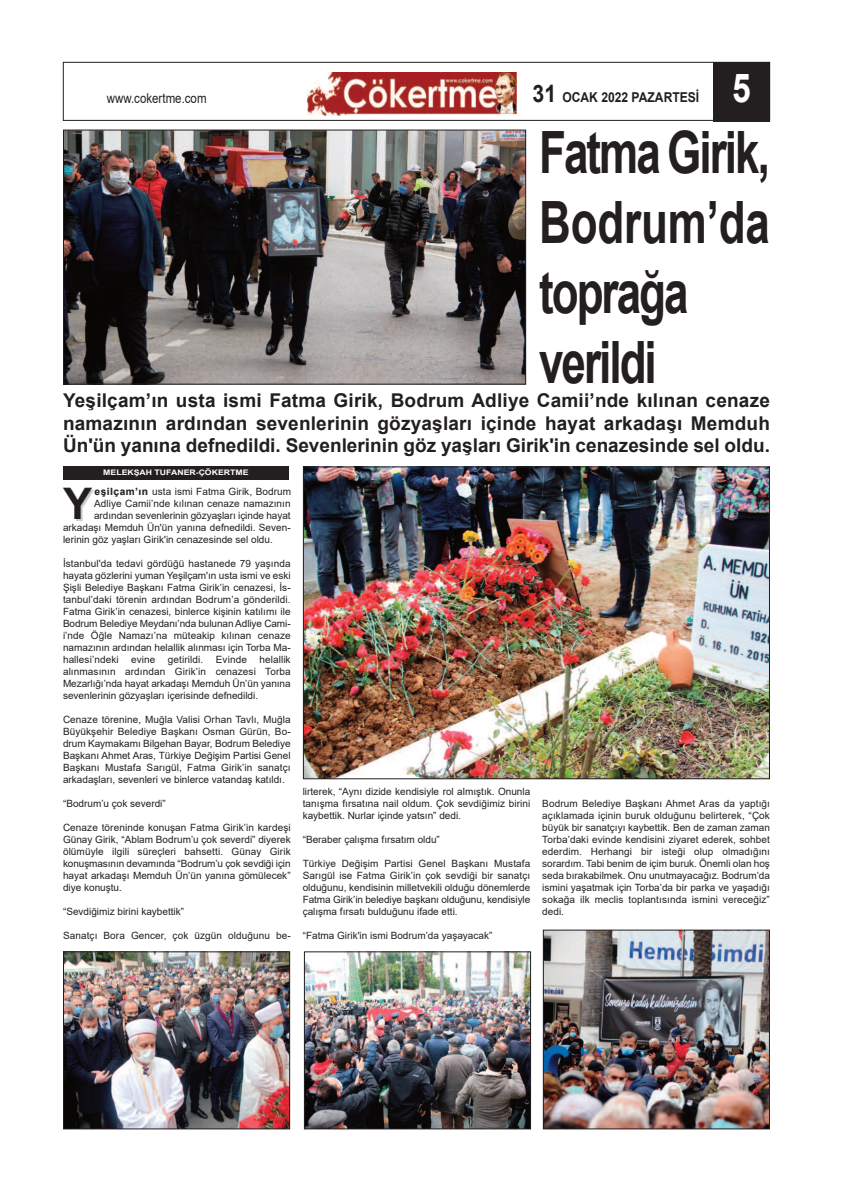
<style>
.page{position:relative;width:842px;height:1191px;background:#fff}
.page>*{position:absolute;margin:0;border:0;box-sizing:border-box;transform-origin:0 0}
.t1{font:700 58.4px/70.1px "Arial";letter-spacing:-.045em;color:#231f20;scale:.75 1}
.t2{font:700 43.5px "Arial";color:#231f20}
.t3{font:700 39.8px "Arial";color:#fff;scale:.84 1}
.t4{font:700 19px/22.8px "Arial";color:#231f20;text-align:justify}
.t5{font:700 13.6px "Arial";color:#231f20;scale:.89 1}
.t6{font:13.6px "Arial";color:#231f20;scale:.84 1}
.t7{font:10px/12px "Arial";color:#231f20;text-align:justify}
.t8{font:700 7.6px "Arial";color:#fff;scale:1.15 1}
.s1{font-size:24px}
.s2{font-weight:700}
</style>
<div class="page">
<div style="left:63px;top:62px;width:707px;height:59px;border:1px solid #231f20"></div>
<img style="left:307px;top:73px;width:210px;height:42px">
<div style="left:713px;top:62px;width:57px;height:59px;background:#231f20"></div>
<img style="left:65px;top:132px;width:459px;height:251px">
<div style="left:63px;top:130px;width:463px;height:255px;border:1px solid #231f20"></div>
<div style="left:63px;top:466px;width:226px;height:13px;background:#231f20"></div>
<img style="left:305px;top:468px;width:463px;height:309px">
<div style="left:303px;top:466px;width:467px;height:313px;border:1px solid #231f20"></div>
<img style="left:65px;top:953px;width:223px;height:174px">
<div style="left:63px;top:951px;width:227px;height:178px;border:1px solid #231f20"></div>
<img style="left:306px;top:953px;width:223px;height:174px">
<div style="left:304px;top:951px;width:227px;height:178px;border:1px solid #231f20"></div>
<img style="left:545px;top:931px;width:223px;height:196px">
<div style="left:543px;top:929px;width:227px;height:200px;border:1px solid #231f20"></div>
<h3 class="t6" style="left:107px;top:91px;width:120px">www.cokertme.com</h3>
<h3 class="t5" style="left:533px;top:89px;width:189px"><span class="s1">31</span> OCAK 2022 PAZARTESİ</h3>
<h3 class="t3" style="left:732px;top:66px;width:24px">5</h3>
<h1 class="t1" style="left:539px;top:118px;width:309px">Fatma Girik,<br>Bodrum’da toprağa verildi</h1>
<h3 class="t4" style="left:63px;top:389px;width:708px">Yeşilçam’ın usta ismi Fatma Girik, Bodrum Adliye Camii’nde kılınan cenaze namazının ardından sevenlerinin gözyaşları içinde hayat arkadaşı Memduh Ün'ün yanına defnedildi. Sevenlerinin göz yaşları Girik'in cenazesinde sel oldu.</h3>
<h2 class="t2" style="left:63px;top:479px;width:31px">Y</h2>
<p class="t7" style="left:95px;top:485px;width:198px"><span class="s2">eşilçam’ın</span> usta ismi Fatma Girik, Bodrum</p>
<p class="t8" style="left:103px;top:467px;width:128px">MELEKŞAH TUFANER-ÇÖKERTME</p>
<p class="t7" style="left:94px;top:497px;width:198px">Adliye Camii’nde kılınan cenaze namazının</p>
<p class="t7" style="left:94px;top:509px;width:198px">ardından sevenlerinin gözyaşları içinde hayat</p>
<p class="t7" style="left:63px;top:521px;width:229px">arkadaşı Memduh Ün'ün yanına defnedildi. Seven-</p>
<p class="t7" style="left:63px;top:533px;width:211px">lerinin göz yaşları Girik'in cenazesinde sel oldu.</p>
<p class="t7" style="left:63px;top:557px;width:229px">İstanbul'da tedavi gördüğü hastanede 79 yaşında hayata gözlerini yuman Yeşilçam'ın usta ismi ve eski Şişli Belediye Başkanı Fatma Girik’in cenazesi, İs&shy;tanbul’daki törenin ardından Bodrum’a gönderildi.<br>Fatma Girik’in cenazesi, binlerce kişinin katılımı ile Bodrum Belediye Meydanı’nda bulunan Adliye Cami&shy;i’nde Öğle Namazı’na müteakip kılınan cenaze namazının ardından helallik alınması için Torba Ma&shy;hallesi’ndeki evine getirildi. Evinde helallik alınmasının ardından Girik’in cenazesi Torba Mezarlığı’nda hayat arkadaşı Memduh Ün’ün yanına sevenlerinin gözyaşları içerisinde defnedildi.</p>
<p class="t7" style="left:63px;top:713px;width:229px">Cenaze törenine, Muğla Valisi Orhan Tavlı, Muğla Büyükşehir Belediye Başkanı Osman Gürün, Bo&shy;drum Kaymakamı Bilgehan Bayar, Bodrum Belediye Başkanı Ahmet Aras, Türkiye Değişim Partisi Genel Başkanı Mustafa Sarıgül, Fatma Girik’in sanatçı arkadaşları, sevenleri ve binlerce vatandaş katıldı.</p>
<p class="t7" style="left:63px;top:797px;width:104px">“Bodrum’u çok severdi”</p>
<p class="t7" style="left:63px;top:821px;width:229px">Cenaze töreninde konuşan Fatma Girik’in kardeşi Günay Girik, “Ablam Bodrum’u çok severdi” diyerek ölümüyle ilgili süreçleri bahsetti. Günay Girik konuşmasının devamında “Bodrum’u çok sevdiği için hayat arkadaşı Memduh Ün’ün yanına gömülecek” diye konuştu.</p>
<p class="t7" style="left:63px;top:905px;width:123px">“Sevdiğimiz birini kaybettik”</p>
<p class="t7" style="left:63px;top:929px;width:229px">Sanatçı Bora Gencer, çok üzgün olduğunu be-</p>
<p class="t7" style="left:303px;top:785px;width:229px">lirterek, “Aynı dizide kendisiyle rol almıştık. Onunla tanışma fırsatına nail oldum. Çok sevdiğimiz birini kaybettik. Nurlar içinde yatsın” dedi.</p>
<p class="t7" style="left:303px;top:833px;width:139px">“Beraber çalışma fırsatım oldu”</p>
<p class="t7" style="left:303px;top:857px;width:229px">Türkiye Değişim Partisi Genel Başkanı Mustafa Sarıgül ise Fatma Girik’in çok sevdiği bir sanatçı olduğunu, kendisinin milletvekili olduğu dönemlerde Fatma Girik’in belediye başkanı olduğunu, kendisiyle çalışma fırsatı bulduğunu ifade etti.</p>
<p class="t7" style="left:303px;top:929px;width:191px">“Fatma Girik'in ismi Bodrum’da yaşayacak”</p>
<p class="t7" style="left:542px;top:797px;width:229px">Bodrum Belediye Başkanı Ahmet Aras da yaptığı açıklamada içinin buruk olduğunu belirterek, “Çok büyük bir sanatçıyı kaybettik. Ben de zaman zaman Torba’daki evinde kendisini ziyaret ederek, sohbet ederdim. Herhangi bir isteği olup olmadığını sorardım. Tabi benim de içim buruk. Önemli olan hoş seda bırakabilmek. Onu unutmayacağız. Bodrum’da ismini yaşatmak için Torba’da bir parka ve yaşadığı sokağa ilk meclis toplantısında ismini vereceğiz” dedi.</p>
</div>
